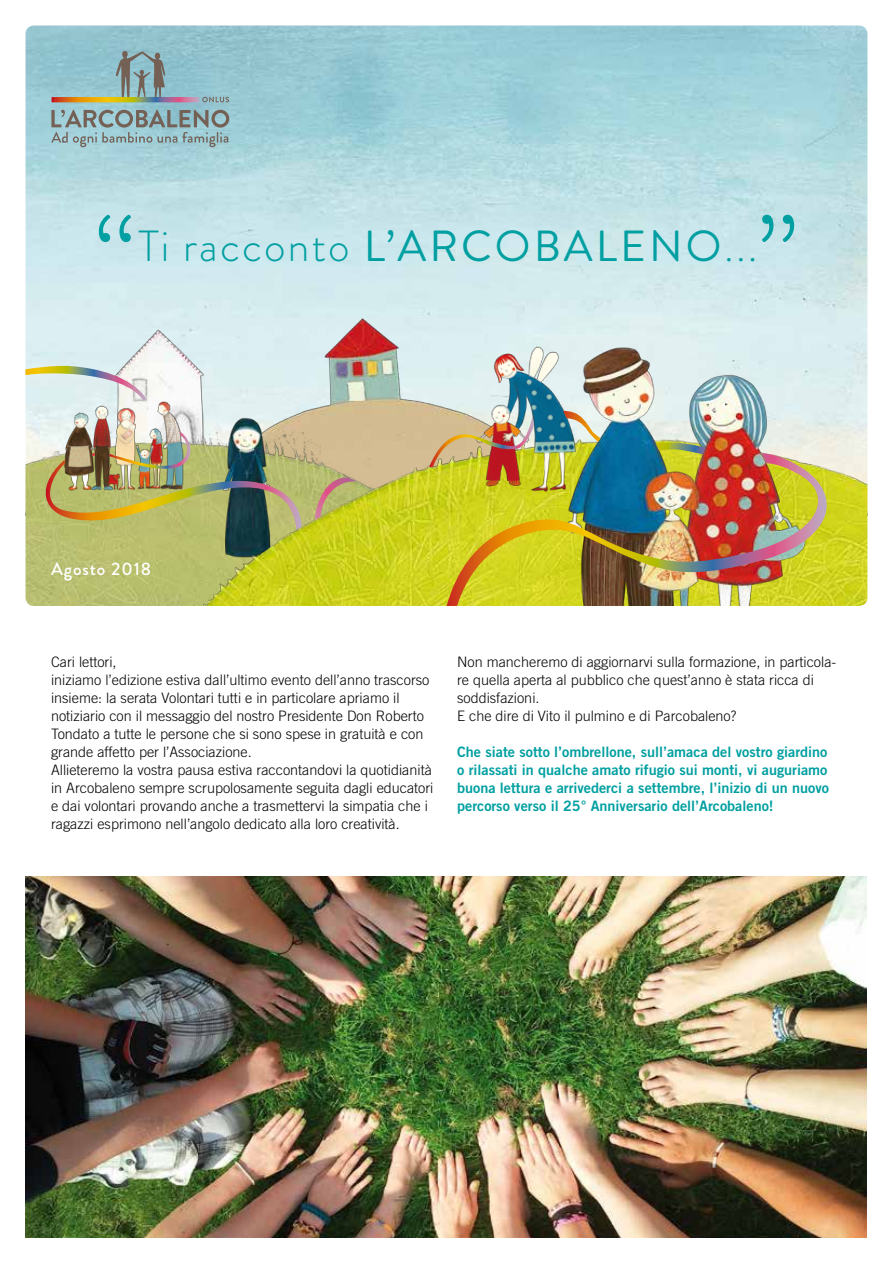
<style>
.page{position:relative;width:893px;height:1263px;background:#fff}
.page>*{position:absolute;margin:0;border:0;box-sizing:border-box;transform-origin:0 0}
.t1{font:300 43.5px "Brandon Grotesque";letter-spacing:.05em;color:#009fa1}
.t2{font:500 18px "Brandon Grotesque";letter-spacing:.05em;color:#fff}
.t3{font:300 14.4px/18px "Trade Gothic LT Std";color:#000}
.t4{font:14.4px/18px "Trade Gothic LT Std Bd 2";color:#009fa1;text-align:justify}
.s1{font-weight:400}
</style>
<div class="page">
<svg style="left:51px;top:110px;width:178px;height:37px;background:#91adb1"></svg>
<svg style="left:52px;top:51px;width:177px;height:51px;background:#92b4b6"></svg>
<svg style="left:99px;top:215px;width:32px;height:27px"></svg>
<svg style="left:762px;top:215px;width:32px;height:27px"></svg>
<img style="left:181px;top:225px;width:392px;height:162px">
<img style="left:26px;top:328px;width:266px;height:77px">
<img style="left:26px;top:405px;width:128px;height:201px">
<img style="left:58px;top:398px;width:96px;height:34px">
<img style="left:154px;top:387px;width:713px;height:219px">
<img style="left:553px;top:284px;width:263px;height:169px">
<img style="left:462px;top:342px;width:118px;height:111px">
<img style="left:447px;top:453px;width:391px;height:153px">
<img style="left:429px;top:417px;width:105px;height:50px">
<svg style="left:26px;top:366px;width:120px;height:34px;background:#d7dcd0"></svg>
<svg style="left:656px;top:443px;width:49px;height:11px"></svg>
<svg style="left:563px;top:411px;width:38px;height:31px"></svg>
<svg style="left:315px;top:477px;width:42px;height:43px;background:#bdaf5e"></svg>
<img style="left:40px;top:432px;width:262px;height:98px">
<img style="left:26px;top:876px;width:840px;height:361px">
<h1 class="t1" style="left:138px;top:216px;width:621px">Ti racconto <span class="s1">L’ARCOBALENO</span>...</h1>
<p class="t2" style="left:51px;top:556px;width:102px">Agosto 2018</p>
<p class="t2" style="left:51px;top:556px;width:48px">Giugn</p>
<p class="t2" style="left:143px;top:556px;width:11px">6</p>
<p class="t3" style="left:51px;top:653px;width:384px">Cari lettori,<br>iniziamo l’edizione estiva dall’ultimo evento dell’anno trascorso insieme: la serata Volontari tutti e in particolare apriamo il notiziario con il messaggio del nostro Presidente Don Roberto Tondato a tutte le persone che si sono spese in gratuità e con grande affetto per l’Associazione.<br>Allieteremo la vostra pausa estiva raccontandovi la quotidianità in Arcobaleno sempre scrupolosamente seguita dagli educatori e dai volontari provando anche a trasmettervi la simpatia che i ragazzi esprimono nell’angolo dedicato alla loro creatività.</p>
<p class="t3" style="left:457px;top:653px;width:381px">Non mancheremo di aggiornarvi sulla formazione, in particola&shy;re quella aperta al pubblico che quest’anno è stata ricca di soddisfazioni.<br>E che dire di Vito il pulmino e di Parcobaleno?</p>
<p class="t4" style="left:457px;top:743px;width:373px">Che siate sotto l’ombrellone, sull’amaca del vostro giardino o rilassati in qualche amato rifugio sui monti, vi auguriamo buona lettura e arrivederci a settembre, l’inizio di un nuovo percorso verso il 25° Anniversario dell’Arcobaleno!</p>
</div>
